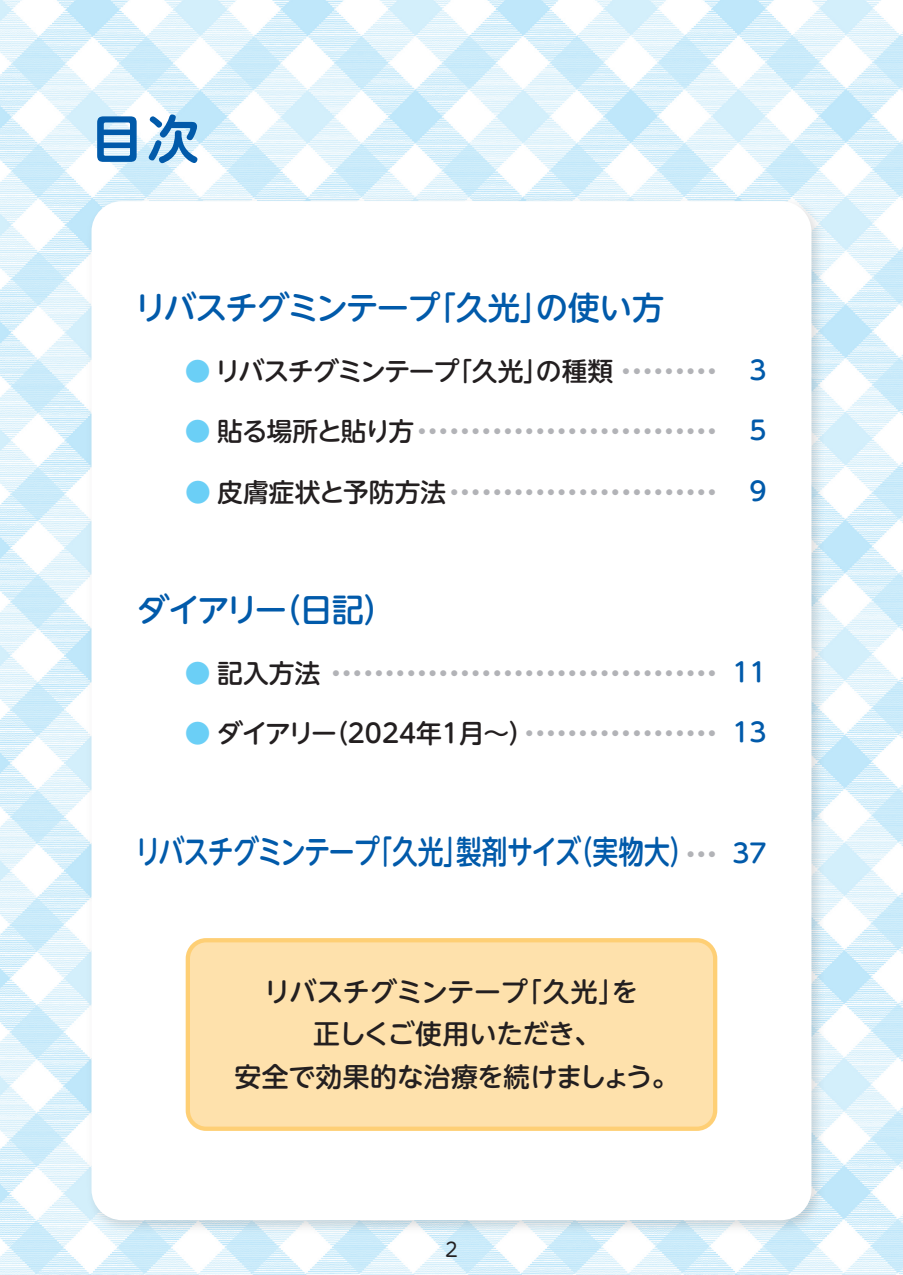
<style>
.page{position:relative;width:903px;height:1275px;background:#fff}
.page>*{position:absolute;margin:0;border:0;box-sizing:border-box;transform-origin:0 0}
.t1{font:700 51.62px "UD Shin M Go Pro De";color:#015aaa}
.t2{font:500 32.2px "UD Shin M Go Pro";letter-spacing:-.05em;color:#015aaa}
.t3{font:500 32.2px "UD Shin M Go Pro";letter-spacing:-.05em;color:#015aaa;scale:.8 1}
.t4{font:500 26.78px/42.7px "UD Shin M Go Pro";letter-spacing:-.005em;color:#231f20;text-align:center}
.t5{font:500 25.9px "UD Shin M Go Pro";color:#b2b3b7}
.t6{font:500 25.9px "UD Shin M Go Pro";letter-spacing:-.06em;color:#b2b3b7}
.t7{font:500 25.9px "UD Shin M Go Pro";letter-spacing:-.045em;color:#231f20}
.t8{font:500 25.9px "UD Shin M Go Pro";color:#015aaa}
.t9{font:19.43px "UD Shin M Go Pro";color:#231f20}
.s1{color:#6bcff6}
.s2{color:#b2b3b7}
.s3{color:#231f20}
.s4{color:#015aaa}
.s5{font-size:25.9px;color:#b2b3b7}
</style>
<div class="page">
<img style="left:0;top:0;width:903px;height:1275px">
<img style="left:83px;top:193px;width:745px;height:1045px">
<div style="left:92px;top:201px;width:719px;height:1019px;background:#fff;border-radius:31px"></div>
<div style="left:188px;top:940px;width:527px;height:189px;background:#fee1ac;border-radius:18px"></div>
<div style="left:186px;top:938px;width:531px;height:193px;border:4px solid #fecf75;border-radius:18px"></div>
<h1 class="t1" style="left:91px;top:97px;width:109px">目次</h1>
<p class="t2" style="left:134px;top:282px;width:531px">リバスチグミンテープ「久光」の使い方</p>
<p class="t7" style="left:185px;top:350px;width:542px"><span class="s1">●</span> リバスチグミンテープ「久光」の種類<span class="s2">・・・・・・・・・</span></p>
<p class="t6" style="left:185px;top:410px;width:542px"><span class="s1">●</span> <span class="s3">貼る場所と貼り方</span>・・・・・・・・・・・・・・・・・・・・・・・・・・・・</p>
<p class="t5" style="left:185px;top:471px;width:542px"><span class="s1">●</span> <span class="s3">皮膚症状と予防方法</span>・・・・・・・・・・・・・・・・・・・・・・・・・</p>
<p class="t8" style="left:749px;top:349px;width:19px">3</p>
<p class="t8" style="left:749px;top:409px;width:19px">5</p>
<p class="t8" style="left:749px;top:470px;width:19px">9</p>
<p class="t2" style="left:137px;top:584px;width:259px">ダイアリー（日記）</p>
<p class="t5" style="left:185px;top:652px;width:583px"><span class="s1">●</span> <span class="s3">記入方法</span>・・・・・・・・・・・・・・・・・・・・・・・・・・・・・・・・・・・・ <span class="s4">1 1</span></p>
<p class="t5" style="left:185px;top:712px;width:583px"><span class="s1">●</span> <span class="s3">ダイアリー（2024年1 月～）</span>・・・・・・・・・・・・・・・・・・ <span class="s4">1 3</span></p>
<p class="t3" style="left:135px;top:825px;width:739px">リバスチグミンテープ「久光」製剤サイズ（実物大）<span class="s5">・・・</span></p>
<p class="t8" style="left:732px;top:832px;width:36px">37</p>
<p class="t4" style="left:234px;top:969px;width:446px">リバスチグミンテープ「久光」を<br>正しくご使用いただき、<br>安全で効果的な治療を続けましょう。</p>
<p class="t9" style="left:445px;top:1234px;width:14px">2</p>
</div>
